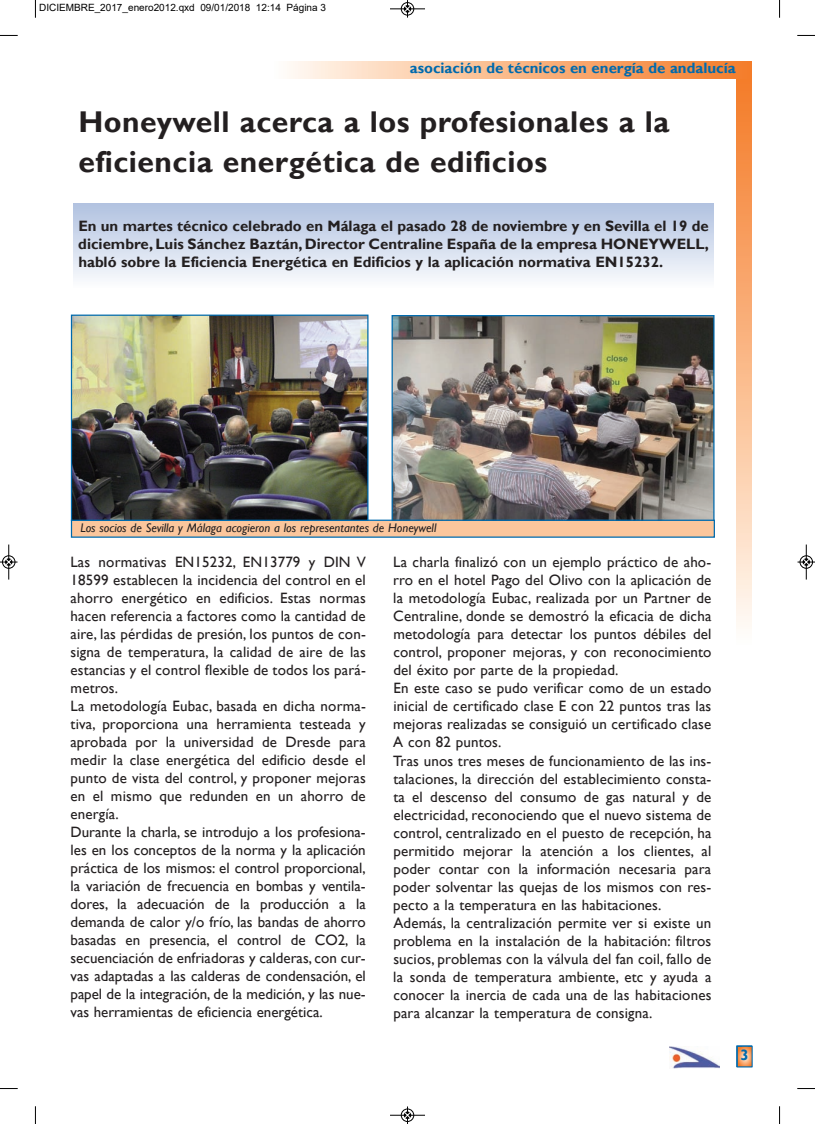
<style>
.page{position:relative;width:815px;height:1124px;background:#fff}
.page>*{position:absolute;margin:0;border:0;box-sizing:border-box;transform-origin:0 0}
.t1{font:700 30px/40px "Gill Sans";letter-spacing:.015em;color:#231f20}
.t2{font:15px/18px "Gill Sans";letter-spacing:.01em;color:#231f20}
.t3{font:700 15px/18px "Gill Sans";color:#231f20;text-align:justify}
.t4{font:700 15px "Gill Sans";color:#006aad}
.t5{font:italic 12.5px "Gill Sans";color:#231f20}
.t6{font:10px "Arial";color:#000}
</style>
<div class="page">
<img style="left:669px;top:1046px;width:50px;height:22px">
<svg style="left:739px;top:1047px;width:11px;height:17px"></svg>
<div style="left:737px;top:1045px;width:15px;height:21px;border:1px solid #006aad"></div>
<svg style="left:737px;top:78px;width:14px;height:549px;background:#f9b787"></svg>
<div style="left:273px;top:61px;width:478px;height:17px;background:linear-gradient(to right,#fffbf4,#f47a25)"></div>
<div style="left:74px;top:203px;width:640px;height:84px;background:linear-gradient(to bottom,#b0c1e0,#fafbfd)"></div>
<img style="left:394px;top:317px;width:319px;height:202px">
<div style="left:392px;top:315px;width:323px;height:207px;border:1px solid #006aad"></div>
<div style="left:72px;top:521px;width:642px;height:15px;background:#fbc69c"></div>
<div style="left:71px;top:519px;width:644px;height:18px;border:1px solid #006aad"></div>
<img style="left:73px;top:316px;width:294px;height:203px">
<div style="left:71px;top:314px;width:298px;height:207px;border:1px solid #006aad"></div>
<svg style="left:35px;top:0;width:1px;height:18px"></svg>
<svg style="left:0;top:35px;width:18px;height:1px"></svg>
<svg style="left:779px;top:0;width:1px;height:18px"></svg>
<svg style="left:797px;top:35px;width:18px;height:1px"></svg>
<svg style="left:35px;top:1106px;width:1px;height:17px"></svg>
<svg style="left:0;top:1088px;width:18px;height:1px"></svg>
<svg style="left:779px;top:1106px;width:1px;height:17px"></svg>
<svg style="left:797px;top:1088px;width:18px;height:1px"></svg>
<div style="left:401px;top:2px;width:13px;height:14px;border:1px solid #fff;border-radius:50%"></div>
<hr style="left:390px;top:9px;width:35px;height:1px;background:#000">
<div style="left:401px;top:2px;width:13px;height:13px;border:1px solid #000;border-radius:50%"></div>
<svg style="left:404px;top:0;width:7px;height:18px"></svg>
<hr style="left:390px;top:1114px;width:35px;height:1px;background:#000">
<div style="left:401px;top:1108px;width:13px;height:13px;border:1px solid #000;border-radius:50%"></div>
<svg style="left:404px;top:1106px;width:7px;height:17px"></svg>
<hr style="left:9px;top:544px;width:1px;height:35px;background:#000">
<div style="left:2px;top:555px;width:13px;height:13px;border:1px solid #000;border-radius:50%"></div>
<svg style="left:0;top:558px;width:18px;height:7px"></svg>
<hr style="left:806px;top:544px;width:1px;height:35px;background:#000">
<div style="left:800px;top:555px;width:13px;height:13px;border:1px solid #000;border-radius:50%"></div>
<svg style="left:798px;top:558px;width:17px;height:7px"></svg>
<p class="t6" style="left:39px;top:2px;width:288px">DICIEMBRE_2017_enero2012.qxd 09/01/2018 12:14 Página 3</p>
<p class="t4" style="left:410px;top:59px;width:327px">asociación de técnicos en energía de andalucía</p>
<h1 class="t1" style="left:78px;top:101px;width:593px">Honeywell acerca a los profesionales a la eficiencia energética de edificios</h1>
<p class="t3" style="left:78px;top:217px;width:632px">En un martes técnico celebrado en Málaga el pasado 28 de noviembre y en Sevilla el 19 de diciembre, Luis Sánchez Baztán, Director Centraline España de la empresa HONEYWELL, habló sobre la Eficiencia Energética en Edificios y la aplicación normativa EN15232.</p>
<p class="t5" style="left:80px;top:520px;width:357px">Los socios de Sevilla y Málaga acogieron a los representantes de Honeywell</p>
<p class="t2" style="left:70px;top:552px;width:297px">Las normativas EN15232, EN13779 y DIN V 18599 establecen la incidencia del control en el ahorro energético en edificios. Estas normas hacen referencia a factores como la cantidad de aire, las pérdidas de presión, los puntos de con&shy;signa de temperatura, la calidad de aire de las estancias y el control flexible de todos los pará&shy;metros.<br>La metodología Eubac, basada en dicha norma&shy;tiva, proporciona una herramienta testeada y aprobada por la universidad de Dresde para medir la clase energética del edificio desde el punto de vista del control, y proponer mejoras en el mismo que redunden en un ahorro de energía.<br>Durante la charla, se introdujo a los profesiona&shy;les en los conceptos de la norma y la aplicación práctica de los mismos: el control proporcional, la variación de frecuencia en bombas y ventila&shy;dores, la adecuación de la producción a la demanda de calor y/o frío, las bandas de ahorro basadas en presencia, el control de CO2, la secuenciación de enfriadoras y calderas, con cur&shy;vas adaptadas a las calderas de condensación, el papel de la integración, de la medición, y las nue&shy;vas herramientas de eficiencia energética.</p>
<p class="t2" style="left:393px;top:552px;width:320px">La charla finalizó con un ejemplo práctico de aho&shy;rro en el hotel Pago del Olivo con la aplicación de la metodología Eubac, realizada por un Partner de Centraline, donde se demostró la eficacia de dicha metodología para detectar los puntos débiles del control, proponer mejoras, y con reconocimiento del éxito por parte de la propiedad.<br>En este caso se pudo verificar como de un estado inicial de certificado clase E con 22 puntos tras las mejoras realizadas se consiguió un certificado clase A con 82 puntos.<br>Tras unos tres meses de funcionamiento de las ins&shy;talaciones, la dirección del establecimiento consta&shy;ta el descenso del consumo de gas natural y de electricidad, reconociendo que el nuevo sistema de control, centralizado en el puesto de recepción, ha permitido mejorar la atención a los clientes, al poder contar con la información necesaria para poder solventar las quejas de los mismos con res&shy;pecto a la temperatura en las habitaciones.<br>Además, la centralización permite ver si existe un problema en la instalación de la habitación: filtros sucios, problemas con la válvula del fan coil, fallo de la sonda de temperatura ambiente, etc y ayuda a conocer la inercia de cada una de las habitaciones para alcanzar la temperatura de consigna.</p>
<p class="t4" style="left:741px;top:1045px;width:10px">3</p>
</div>
